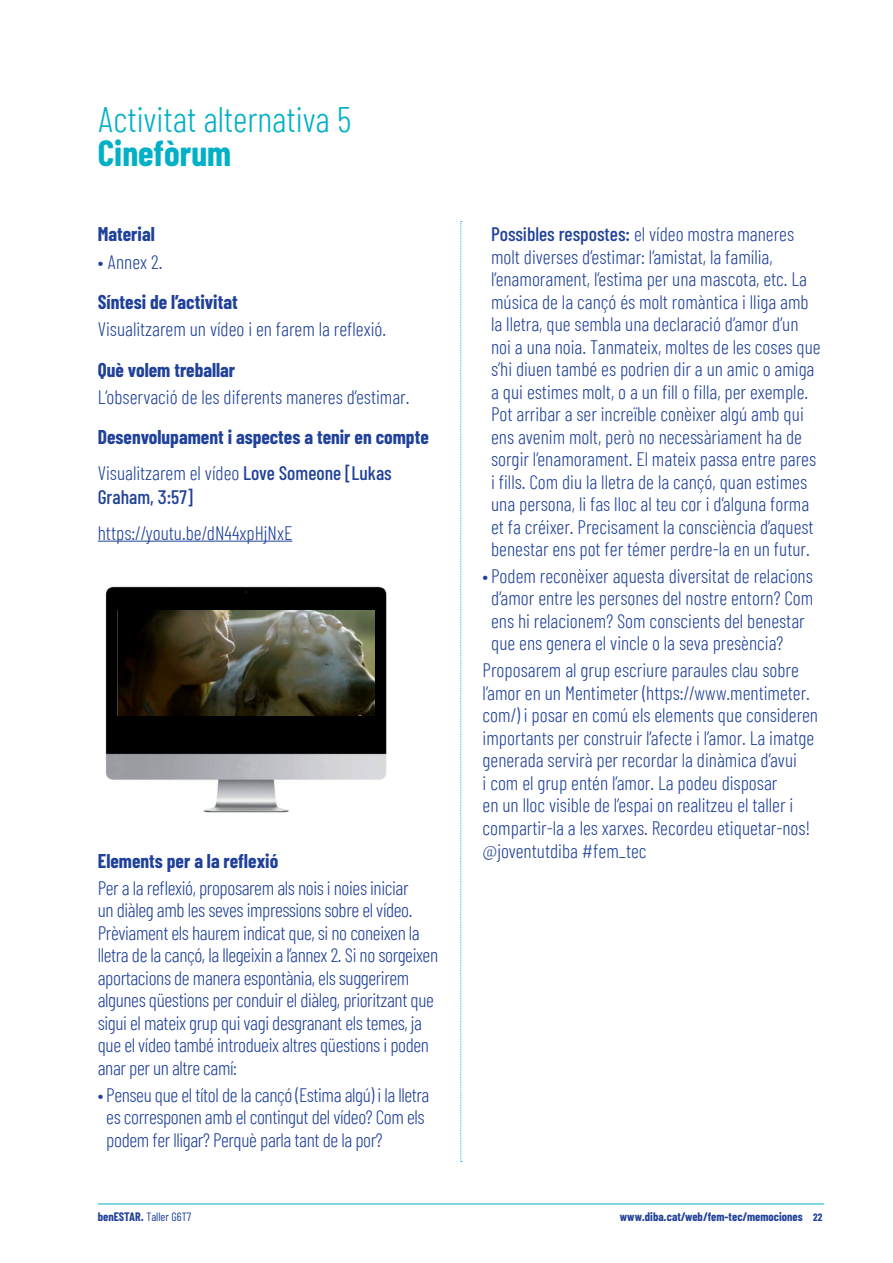
<style>
.page{position:relative;width:893px;height:1263px;background:#fff}
.page>*{position:absolute;margin:0;border:0;box-sizing:border-box;transform-origin:0 0}
.text_seguit{font:300 35.55px/33.6px "Barlow Condensed";color:#00b0c6}
.PUNTS_LIGTH{font:300 19.5px/22.5px "Barlow Condensed";color:#20419a}
.text_seguit-2{font:300 19.5px/22.6px "Barlow Condensed";color:#20419a}
.text_seguit-3{font:300 19.5px/22.5px "Barlow Condensed";letter-spacing:-.02em;color:#20419a}
.PUNTS_LIGTH-2{font:300 19.5px/22.5px "Barlow Condensed";letter-spacing:-.02em;color:#20419a}
.text_seguit-4{font:700 19.5px "Barlow Condensed";color:#20419a}
.text_seguit-5{font:500 19.5px/23.2px "Barlow Condensed";color:#20419a}
.t1{font:700 12px "Barlow Condensed";color:#20419a}
.t2{font:12px "Barlow Condensed";color:#20419a}
.s1{font-weight:700}
.s2{font-weight:300}
.s3{font-weight:500}
.s4{font-size:10.5px}
</style>
<div class="page">
<hr style="left:98px;top:1204px;width:726px;height:1px;background:#00b0c6">
<hr style="left:98px;top:541px;width:194px;height:1px;background:#20419a">
<img style="left:105px;top:586px;width:282px;height:227px">
<img style="left:117px;top:610px;width:257px;height:105px">
<svg style="left:460px;top:221px;width:2px;height:941px;background:#c3ecf1"></svg>
<p class="text_seguit" style="left:98px;top:105px;width:255px">Activitat alternativa 5<br><span class="s1">Cinefòrum</span></p>
<p class="text_seguit-4" style="left:98px;top:222px;width:59px">Material</p>
<p class="text_seguit-2" style="left:98px;top:251px;width:66px">• Annex 2.</p>
<p class="text_seguit-4" style="left:98px;top:290px;width:141px">Síntesi de l’activitat</p>
<p class="text_seguit-2" style="left:98px;top:319px;width:290px">Visualitzarem un vídeo i en farem la reflexió.</p>
<p class="text_seguit-4" style="left:98px;top:357px;width:139px">Què volem treballar</p>
<p class="text_seguit-2" style="left:98px;top:387px;width:313px">L’observació de les diferents maneres d’estimar.</p>
<p class="text_seguit-4" style="left:98px;top:425px;width:333px">Desenvolupament i aspectes a tenir en compte</p>
<p class="text_seguit-5" style="left:98px;top:461px;width:295px"><span class="s2">Visualitzarem el vídeo</span> Love Someone [Lukas<br>Graham, 3:57]</p>
<p class="text_seguit-2" style="left:98px;top:522px;width:196px">https://youtu.be/dN44xpHjNxE</p>
<p class="text_seguit-4" style="left:98px;top:849px;width:182px">Elements per a la reflexió</p>
<p class="text_seguit-3" style="left:98px;top:878px;width:342px">Per a la reflexió, proposarem als nois i noies iniciar<br>un diàleg amb les seves impressions sobre el vídeo.<br>Prèviament els haurem indicat que, si no coneixen la lletra de la cançó, la llegeixin a l’annex 2. Si no sorgeixen aportacions de manera espontània, els suggerirem algunes qüestions per conduir el diàleg, prioritzant que sigui el mateix grup qui vagi desgranant els temes, ja que el vídeo també introdueix altres qüestions i poden anar per un altre camí:</p>
<p class="PUNTS_LIGTH-2" style="left:106px;top:1084px;width:325px;text-indent:-9px">• Penseu que el títol de la cançó (Estima algú) i la lletra es corresponen amb el contingut del vídeo? Com els podem fer lligar? Perquè parla tant de la por?</p>
<p class="PUNTS_LIGTH" style="left:491px;top:224px;width:331px"><span class="s3">Possibles respostes:</span> el vídeo mostra maneres molt diverses d’estimar: l’amistat, la família, l’enamorament, l’estima per una mascota, etc. La música de la cançó és molt romàntica i lliga amb la lletra, que sembla una declaració d’amor d’un noi a una noia. Tanmateix, moltes de les coses que s’hi diuen també es podrien dir a un amic o amiga a qui estimes molt, o a un fill o filla, per exemple.<br>Pot arribar a ser increïble conèixer algú amb qui ens avenim molt, però no necessàriament ha de sorgir l’enamorament. El mateix passa entre pares i fills. Com diu la lletra de la cançó, quan estimes una persona, li fas lloc al teu cor i d’alguna forma et fa créixer. Precisament la consciència d’aquest benestar ens pot fer témer perdre-la en un futur.</p>
<p class="PUNTS_LIGTH" style="left:491px;top:566px;width:324px;text-indent:-9px">• Podem reconèixer aquesta diversitat de relacions d’amor entre les persones del nostre entorn? Com ens hi relacionem? Som conscients del benestar que ens genera el vincle o la seva presència?</p>
<p class="text_seguit-2" style="left:483px;top:660px;width:337px">Proposarem al grup escriure paraules clau sobre l’amor en un Mentimeter (https://www.mentimeter. com/) i posar en comú els elements que consideren importants per construir l’afecte i l’amor. La imatge generada servirà per recordar la dinàmica d’avui<br>i com el grup entén l’amor. La podeu disposar<br>en un lloc visible de l’espai on realitzeu el taller i compartir-la a les xarxes. Recordeu etiquetar-nos! @joventutdiba #fem_tec</p>
<p class="t2" style="left:98px;top:1209px;width:95px"><span class="s1">benESTAR.</span> Taller G6T7</p>
<p class="t1" style="left:620px;top:1209px;width:204px">www.diba.cat/web/fem-tec/memociones <span class="s4">22</span></p>
</div>
